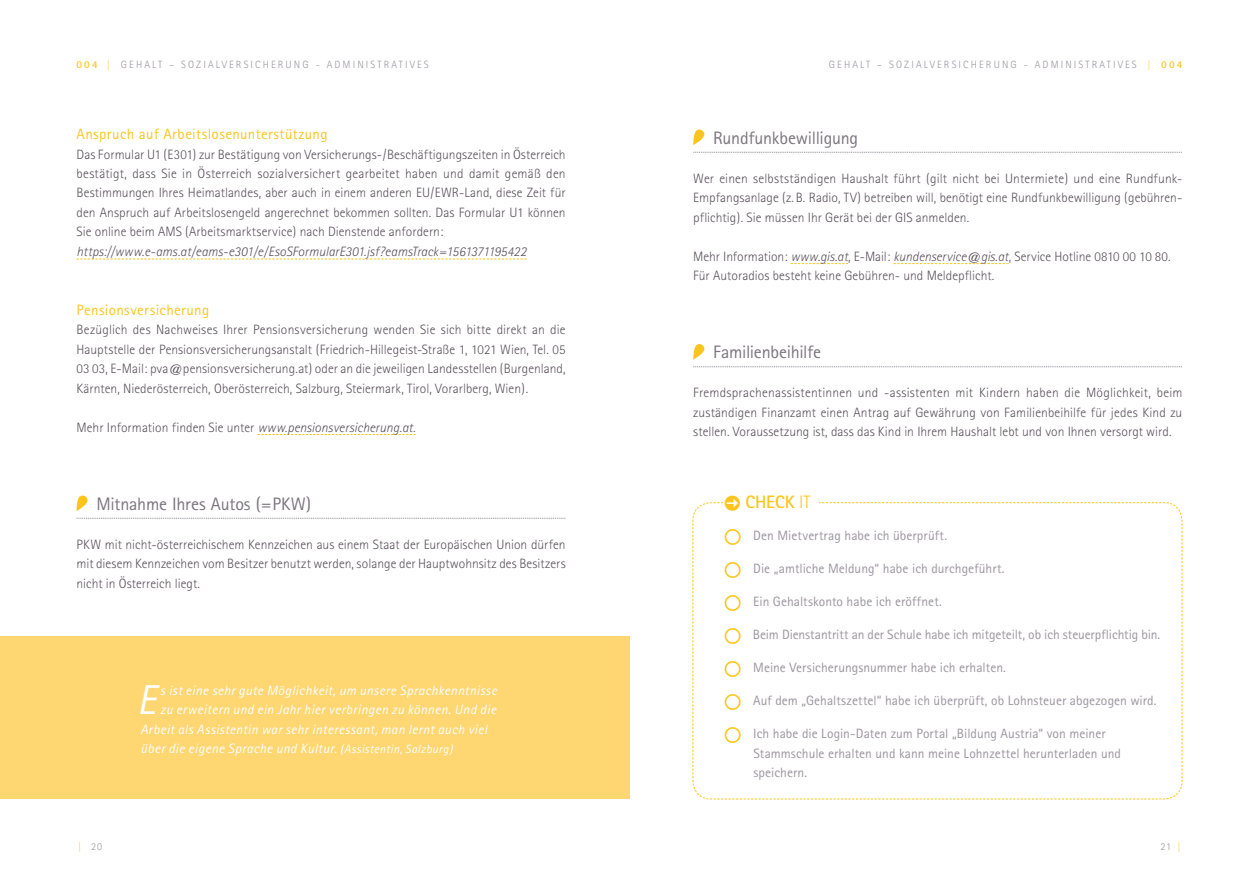
<style>
.page{position:relative;width:1259px;height:893px;background:#fff}
.page>*{position:absolute;margin:0;border:0;box-sizing:border-box;transform-origin:0 0}
.t1{font:italic 41.7px "Rotis Sans Serif";color:#fff}
.t2{font:18px "Rotis Sans Serif";letter-spacing:-.015em;color:#7c747e}
.t3{font:700 18px "Rotis Sans Serif";color:#fcc51d}
.t4{font:15px "Rotis Sans Serif";letter-spacing:.025em;color:#fcc51d}
.t5{font:300 13.5px/19.5px "Rotis Sans Serif";color:#5b525c;text-align:justify}
.t6{font:13.5px/19.5px "Rotis Sans Serif";color:#9d96a0}
.t7{font:italic 13.5px "Rotis Sans Serif";letter-spacing:.025em;color:#fff}
.t8{font:italic 300 13.5px "Rotis Sans Serif";color:#5b525c}
.t9{font:300 10.5px "Rotis Sans Serif";letter-spacing:.2em;color:#9d96a0}
.s1{font-weight:700;color:#fcc51d}
.s2{color:#fcc51d}
.s3{font-style:italic}
.s4{font-size:12px}
.s5{font-weight:300}
</style>
<div class="page">
<svg style="left:77px;top:259px;width:449px;height:1px"></svg>
<svg style="left:258px;top:434px;width:158px;height:1px"></svg>
<svg style="left:77px;top:518px;width:489px;height:1px"></svg>
<svg style="left:76px;top:495px;width:12px;height:16px"></svg>
<svg style="left:693px;top:152px;width:489px;height:1px"></svg>
<svg style="left:790px;top:263px;width:58px;height:1px"></svg>
<svg style="left:893px;top:263px;width:115px;height:1px"></svg>
<svg style="left:693px;top:366px;width:489px;height:1px"></svg>
<svg style="left:693px;top:130px;width:12px;height:15px"></svg>
<svg style="left:693px;top:344px;width:12px;height:16px"></svg>
<div style="left:0;top:637px;width:629px;height:162px;background:#fed672"></div>
<svg style="left:692px;top:502px;width:490px;height:298px"></svg>
<p class="t9" style="left:77px;top:58px;width:354px"><span class="s1">004</span> <span class="s2">│</span> GEHALT – SOZIALVERSICHERUNG - ADMINISTRATIVES</p>
<p class="t4" style="left:77px;top:125px;width:253px">Anspruch auf Arbeitslosenunterstützung</p>
<p class="t5" style="left:77px;top:144px;width:490px">Das Formular U1 (E301) zur Bestätigung von Versicherungs-/Beschäftigungszeiten in Österreich bestätigt, dass Sie in Österreich sozialversichert gearbeitet haben und damit gemäß den Bestimmungen Ihres Heimatlandes, aber auch in einem anderen EU/EWR-Land, diese Zeit für den Anspruch auf Arbeitslosengeld angerechnet bekommen sollten. Das Formular U1 können Sie online beim AMS (Arbeitsmarktservice) nach Dienstende anfordern:</p>
<p class="t8" style="left:77px;top:244px;width:451px">https://www.e-ams.at/eams-e301/e/EsoSFormularE301.jsf?eamsTrack=1561371195422</p>
<p class="t4" style="left:77px;top:301px;width:134px">Pensionsversicherung</p>
<p class="t5" style="left:77px;top:320px;width:491px">Bezüglich des Nachweises Ihrer Pensionsversicherung wenden Sie sich bitte direkt an die Hauptstelle der Pensionsversicherungsanstalt (Friedrich-Hillegeist-Straße 1, 1021 Wien, Tel. 05<br>03 03, E-Mail: pva@pensionsversicherung.at) oder an die jeweiligen Landesstellen (Burgenland, Kärnten, Niederösterreich, Oberösterreich, Salzburg, Steiermark, Tirol, Vorarlberg, Wien).</p>
<p class="t5" style="left:77px;top:417px;width:340px">Mehr Information finden Sie unter <span class="s3">www.pensionsversicherung.at.</span></p>
<h2 class="t2" style="left:96px;top:493px;width:216px">Mitnahme Ihres Autos (=PKW)</h2>
<p class="t5" style="left:77px;top:534px;width:491px">PKW mit nicht-österreichischem Kennzeichen aus einem Staat der Europäischen Union dürfen mit diesem Kennzeichen vom Besitzer benutzt werden, solange der Hauptwohnsitz des Besitzers nicht in Österreich liegt.</p>
<h1 class="t1" style="left:137px;top:676px;width:21px">E</h1>
<p class="t7" style="left:160px;top:682px;width:338px">s ist eine sehr gute Möglichkeit, um unsere Sprachkenntnisse</p>
<p class="t7" style="left:160px;top:702px;width:337px">zu erweitern und ein Jahr hier verbringen zu können. Und die</p>
<p class="t7" style="left:140px;top:721px;width:348px">Arbeit als Assistentin war sehr interessant, man lernt auch viel</p>
<p class="t7" style="left:140px;top:741px;width:314px">über die eigene Sprache und Kultur. <span class="s4">(Assistentin, Salzburg)</span></p>
<p class="t9" style="left:829px;top:58px;width:355px">GEHALT – SOZIALVERSICHERUNG - ADMINISTRATIVES <span class="s2">│</span> <span class="s1">004</span></p>
<h2 class="t2" style="left:713px;top:127px;width:147px">Rundfunkbewilligung</h2>
<p class="t5" style="left:693px;top:168px;width:490px">Wer einen selbstständigen Haushalt führt (gilt nicht bei Untermiete) und eine Rundfunk-Empfangsanlage (z.B. Radio, TV) betreiben will, benötigt eine Rundfunkbewilligung (gebühren&shy;pflichtig). Sie müssen Ihr Gerät bei der GIS anmelden.</p>
<p class="t5" style="left:693px;top:246px;width:479px">Mehr Information: <span class="s3">www.gis.at</span>, E-Mail: <span class="s3">kundenservice@gis.at</span>, Service Hotline 0810 00 10 80.<br>Für Autoradios besteht keine Gebühren- und Meldepflicht.</p>
<h2 class="t2" style="left:713px;top:341px;width:109px">Familienbeihilfe</h2>
<p class="t5" style="left:693px;top:383px;width:490px">Fremdsprachenassistentinnen und -assistenten mit Kindern haben die Möglichkeit, beim zuständigen Finanzamt einen Antrag auf Gewährung von Familienbeihilfe für jedes Kind zu stellen. Voraussetzung ist, dass das Kind in Ihrem Haushalt lebt und von Ihnen versorgt wird.</p>
<h2 class="t3" style="left:745px;top:490px;width:67px">CHECK <span class="s5">IT</span></h2>
<p class="t6" style="left:753px;top:526px;width:195px">Den Mietvertrag habe ich überprüft.</p>
<p class="t6" style="left:753px;top:559px;width:253px">Die „amtliche Meldung“ habe ich durchgeführt.</p>
<p class="t6" style="left:753px;top:592px;width:190px">Ein Gehaltskonto habe ich eröffnet.</p>
<p class="t6" style="left:753px;top:625px;width:409px">Beim Dienstantritt an der Schule habe ich mitgeteilt, ob ich steuerpflichtig bin.</p>
<p class="t6" style="left:753px;top:658px;width:254px">Meine Versicherungsnummer habe ich erhalten.</p>
<p class="t6" style="left:753px;top:691px;width:405px">Auf dem „Gehaltszettel“ habe ich überprüft, ob Lohnsteuer abgezogen wird.</p>
<p class="t6" style="left:753px;top:724px;width:369px">Ich habe die Login-Daten zum Portal „Bildung Austria“ von meiner<br>Stammschule erhalten und kann meine Lohnzettel herunterladen und speichern.</p>
<p class="t9" style="left:77px;top:841px;width:27px"><span class="s2">│</span> 20</p>
<p class="t9" style="left:1160px;top:841px;width:24px">21 <span class="s2">│</span></p>
</div>
